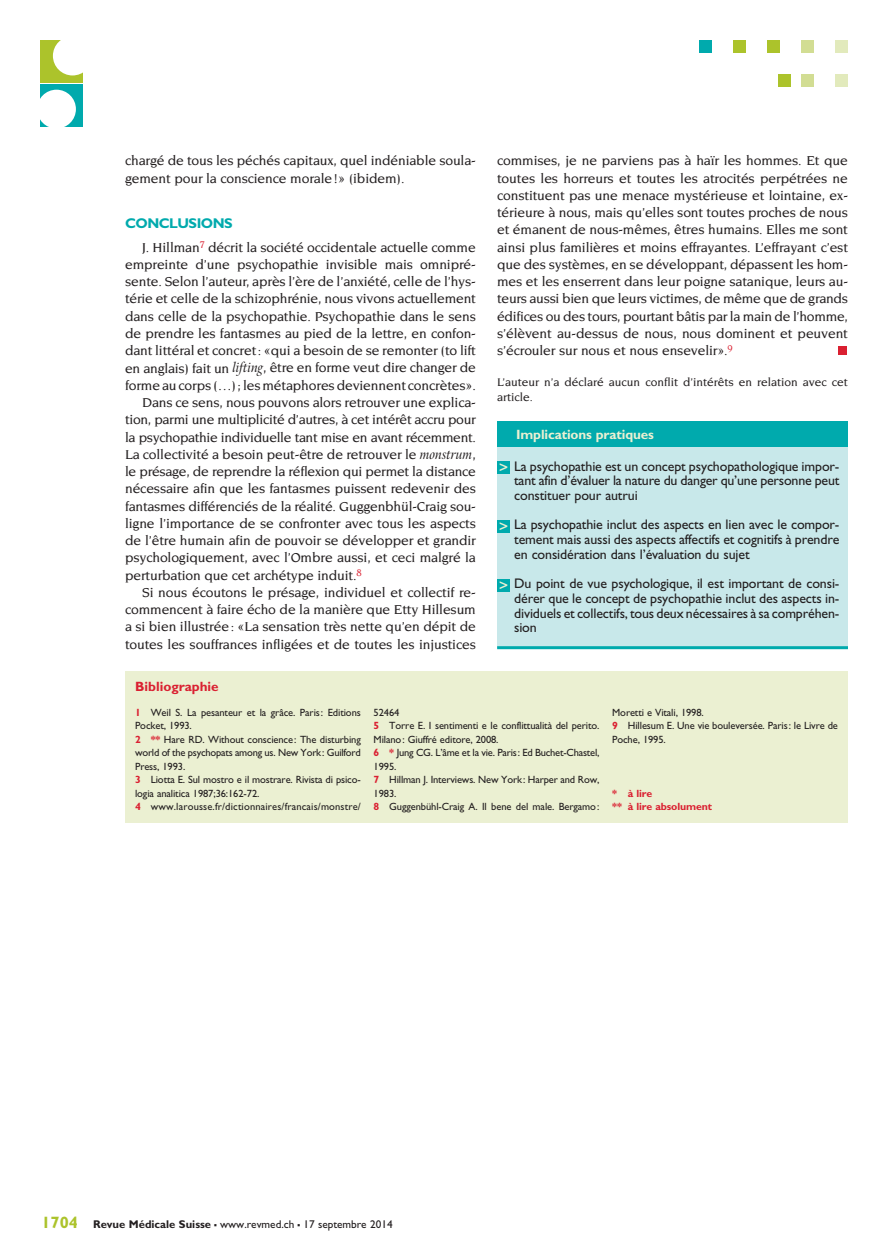
<style>
.page{position:relative;width:888px;height:1258px;background:#fff}
.page>*{position:absolute;margin:0;border:0;box-sizing:border-box;transform-origin:0 0}
.t1{font:700 14.1px "Gill Sans";letter-spacing:-.035em;color:#00aaad}
.t2{font:500 13.95px/17.2px "Novarese";letter-spacing:-.01em;color:#231f20}
.t3{font:13.95px/14.7px "Gill Sans";letter-spacing:-.01em;color:#231f20;text-align:justify}
.t4{font:700 13.5px "Gill Sans";letter-spacing:-.01em;color:#ebf0d2}
.t5{font:700 13.5px "Gill Sans";color:#da2031}
.t6{font:500 12px/15px "Novarese";color:#231f20}
.t7{font:11.25px "Gill Sans";color:#231f20}
.t8{font:10.5px/13.5px "Gill Sans";letter-spacing:-.01em;color:#231f20}
.t9{font:700 10.5px/13.5px "Gill Sans";letter-spacing:-.01em;color:#da2031}
.s1{font-family:"Arrus BT";font-weight:400;font-style:italic}
.s2{font-family:"Insignia";font-size:15px;color:#ebf0d2}
.s3{font-weight:700;color:#da2031}
.s4{font-weight:700;font-size:16.5px;color:#acc32b}
.s5{font-weight:700}
.s6{font-weight:700;font-size:16.5px}
</style>
<div class="page">
<div style="left:835px;top:40px;width:13px;height:13px;background:#e2eabc"></div>
<div style="left:801px;top:40px;width:13px;height:13px;background:#d2dd93"></div>
<div style="left:767px;top:40px;width:13px;height:13px;background:#acc32b"></div>
<div style="left:733px;top:40px;width:13px;height:13px;background:#acc32b"></div>
<div style="left:699px;top:40px;width:13px;height:13px;background:#00aaad"></div>
<div style="left:835px;top:74px;width:13px;height:13px;background:#e2eabc"></div>
<div style="left:801px;top:74px;width:13px;height:13px;background:#d2dd93"></div>
<div style="left:778px;top:74px;width:12px;height:13px;background:#acc32b"></div>
<div style="left:838px;top:347px;width:8px;height:8px;background:#da2031"></div>
<div style="left:40px;top:40px;width:43px;height:43px;background:#acc32b"></div>
<div style="left:53px;top:36px;width:39px;height:39px;background:#fff;border-radius:50%"></div>
<div style="left:40px;top:85px;width:43px;height:42px;background:#00aaad"></div>
<div style="left:37px;top:90px;width:39px;height:39px;background:#fff;border-radius:50%"></div>
<div style="left:497px;top:447px;width:351px;height:201px;background:#c8e8ea"></div>
<div style="left:497px;top:421px;width:351px;height:26px;background:#00aaad"></div>
<hr style="left:497px;top:646px;width:351px;height:3px;background:#00aaad">
<div style="left:497px;top:461px;width:13px;height:13px;background:#00aaad"></div>
<div style="left:497px;top:520px;width:13px;height:13px;background:#00aaad"></div>
<div style="left:497px;top:579px;width:13px;height:12px;background:#00aaad"></div>
<div style="left:125px;top:671px;width:723px;height:152px;background:#ebf0d2"></div>
<p class="t2" style="left:125px;top:152px;width:352px">chargé de tous les péchés capitaux, quel indéniable soula&shy;gement pour la conscience morale!» (ibidem).</p>
<p class="t1" style="left:125px;top:215px;width:109px">CONCLUSIONS</p>
<p class="t2" style="left:142px;top:238px;width:335px">J. Hillman<sup>7</sup> décrit la société occidentale actuelle comme</p>
<p class="t2" style="left:125px;top:256px;width:352px">empreinte d’une psychopathie invisible mais omnipré-</p>
<p class="t2" style="left:125px;top:273px;width:352px">sente. Selon l’auteur, après l’ère de l’anxiété, celle de l’hys-</p>
<p class="t2" style="left:125px;top:290px;width:352px">térie et celle de la schizophrénie, nous vivons actuellement</p>
<p class="t2" style="left:125px;top:307px;width:352px">dans celle de la psychopathie. Psychopathie dans le sens</p>
<p class="t2" style="left:125px;top:325px;width:352px">de prendre les fantasmes au pied de la lettre, en confon-</p>
<p class="t2" style="left:125px;top:342px;width:352px">dant littéral et concret: «qui a besoin de se remonter (to lift</p>
<p class="t2" style="left:125px;top:359px;width:352px">en anglais) fait un <span class="s1">lifting</span>, être en forme veut dire changer de</p>
<p class="t2" style="left:125px;top:376px;width:352px">forme au corps (…); les métaphores deviennent concrètes».</p>
<p class="t2" style="left:142px;top:394px;width:335px">Dans ce sens, nous pouvons alors retrouver une explica-</p>
<p class="t2" style="left:125px;top:411px;width:352px">tion, parmi une multiplicité d’autres, à cet intérêt accru pour</p>
<p class="t2" style="left:125px;top:428px;width:352px">la psychopathie individuelle tant mise en avant récemment.</p>
<p class="t2" style="left:125px;top:445px;width:352px">La collectivité a besoin peut-être de retrouver le <span class="s1">monstrum</span>,</p>
<p class="t2" style="left:125px;top:463px;width:352px">le présage, de reprendre la réflexion qui permet la distance</p>
<p class="t2" style="left:125px;top:480px;width:352px">nécessaire afin que les fantasmes puissent redevenir des</p>
<p class="t2" style="left:125px;top:497px;width:351px">fantasmes différenciés de la réalité. Guggenbhül-Craig sou-</p>
<p class="t2" style="left:125px;top:514px;width:352px">ligne l’importance de se confronter avec tous les aspects</p>
<p class="t2" style="left:125px;top:532px;width:352px">de l’être humain afin de pouvoir se développer et grandir</p>
<p class="t2" style="left:125px;top:549px;width:352px">psychologiquement, avec l’Ombre aussi, et ceci malgré la</p>
<p class="t2" style="left:125px;top:566px;width:238px">perturbation que cet archétype induit.<sup>8</sup></p>
<p class="t2" style="left:142px;top:583px;width:335px">Si nous écoutons le présage, individuel et collectif re-</p>
<p class="t2" style="left:125px;top:601px;width:352px">commencent à faire écho de la manière que Etty Hillesum</p>
<p class="t2" style="left:125px;top:618px;width:352px">a si bien illustrée: «La sensation très nette qu’en dépit de</p>
<p class="t2" style="left:125px;top:635px;width:352px">toutes les souffrances infligées et de toutes les injustices</p>
<p class="t5" style="left:135px;top:678px;width:85px">Bibliographie</p>
<p class="t2" style="left:497px;top:152px;width:352px;text-align:justify">commises, je ne parviens pas à haïr les hommes. Et que toutes les horreurs et toutes les atrocités perpétrées ne constituent pas une menace mystérieuse et lointaine, ex&shy;térieure à nous, mais qu’elles sont toutes proches de nous et émanent de nous-mêmes, êtres humains. Elles me sont ainsi plus familières et moins effrayantes. L’effrayant c’est que des systèmes, en se développant, dépassent les hom&shy;mes et les enserrent dans leur poigne satanique, leurs au&shy;teurs aussi bien que leurs victimes, de même que de grands édifices ou des tours, pourtant bâtis par la main de l’homme, s’élèvent au-dessus de nous, nous dominent et peuvent s’écrouler sur nous et nous ensevelir».<sup>9</sup></p>
<p class="t6" style="left:497px;top:374px;width:352px">L’auteur n’a déclaré aucun conflit d’intérêts en relation avec cet article.</p>
<p class="t4" style="left:516px;top:427px;width:139px">Implications pratiques</p>
<p class="t3" style="left:514px;top:459px;width:327px;text-indent:-15px"><span class="s2">&gt;</span> La psychopathie est un concept psychopathologique impor&shy;tant afin d’évaluer la nature du danger qu’une personne peut constituer pour autrui</p>
<p class="t3" style="left:514px;top:517px;width:327px;text-indent:-15px"><span class="s2">&gt;</span> La psychopathie inclut des aspects en lien avec le compor&shy;tement mais aussi des aspects affectifs et cognitifs à prendre en considération dans l’évaluation du sujet</p>
<p class="t3" style="left:514px;top:576px;width:327px;text-indent:-15px"><span class="s2">&gt;</span> Du point de vue psychologique, il est important de consi&shy;dérer que le concept de psychopathie inclut des aspects in&shy;dividuels et collectifs, tous deux nécessaires à sa compréhen&shy;sion</p>
<p class="t8" style="left:135px;top:705px;width:227px"><span class="s3">1</span> Weil S. La pesanteur et la grâce. Paris: Editions Pocket, 1993.<br><span class="s3">2 **</span> Hare RD. Without conscience: The disturbing world of the psychopats among us. New York: Guilford Press, 1993.<br><span class="s3">3</span> Liotta E. Sul mostro e il mostrare. Rivista di psico&shy;logia analitica 1987;36:162-72.<br><span class="s3">4</span> www.larousse.fr/dictionnaires/francais/monstre/</p>
<p class="t8" style="left:374px;top:705px;width:227px">52464<br><span class="s3">5</span> Torre E. I sentimenti e le conflittualità del perito.<br>Milano: Giuffré editore, 2008.<br><span class="s3">6 *</span> Jung CG. L’âme et la vie. Paris: Ed Buchet-Chastel,<br>1995.<br><span class="s3">7</span> Hillman J. Interviews. New York: Harper and Row,<br>1983.<br><span class="s3">8</span> Guggenbühl-Craig A. Il bene del male. Bergamo:</p>
<p class="t8" style="left:612px;top:705px;width:227px">Moretti e Vitali, 1998.<br><span class="s3">9</span> Hillesum E. Une vie bouleversée. Paris: le Livre de<br>Poche, 1995.</p>
<p class="t9" style="left:612px;top:786px;width:101px">* à lire<br>** à lire absolument</p>
<p class="t7" style="left:42px;top:1217px;width:353px"><span class="s4">1704</span> <span class="s5">Revue Médicale Suisse</span> <span class="s6">–</span> www.revmed.ch <span class="s6">–</span> 17 septembre 2014</p>
</div>
